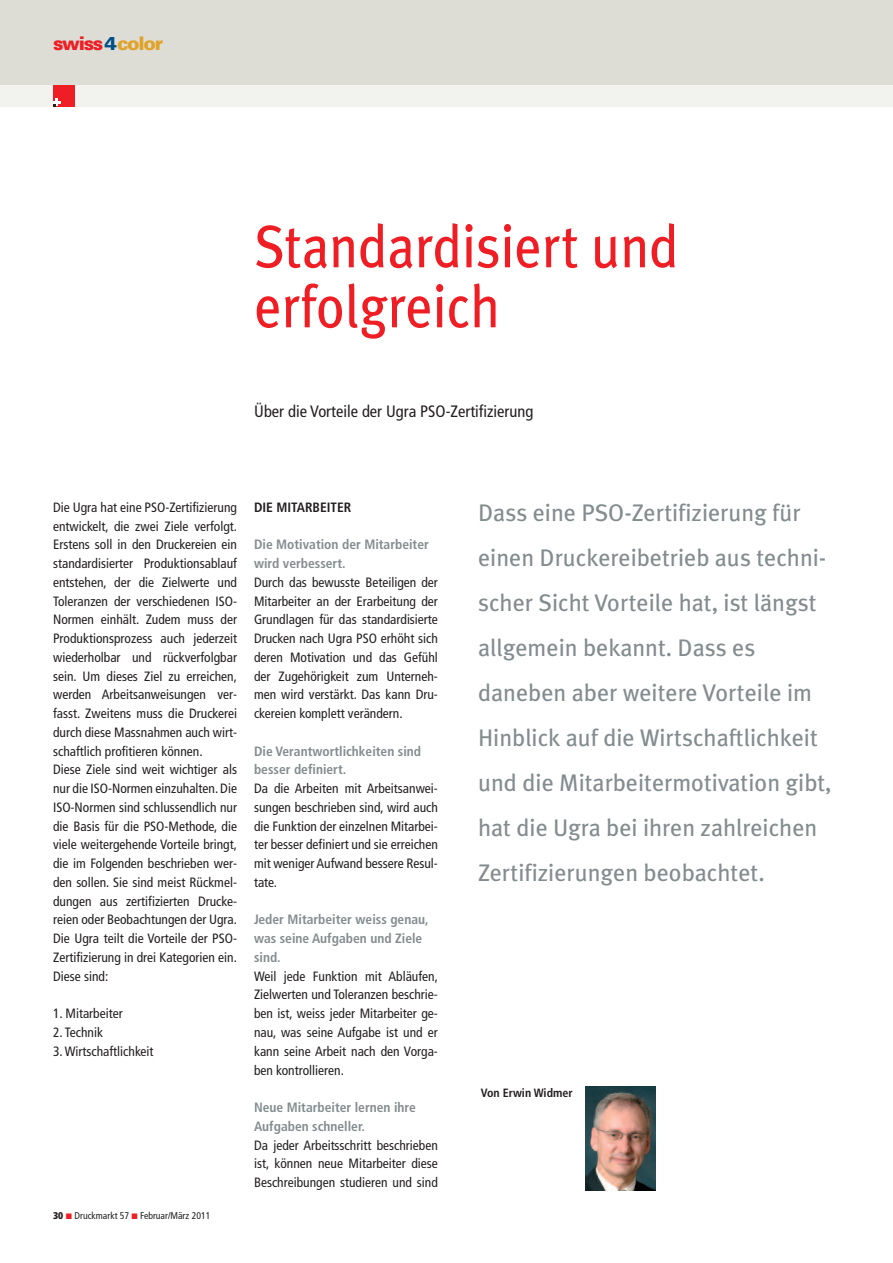
<style>
.page{position:relative;width:893px;height:1263px;background:#fff}
.page>*{position:absolute;margin:0;border:0;box-sizing:border-box;transform-origin:0 0}
.t1{font:60px/60px "Meta Plus";color:#ee1e24;scale:.9 1}
.t2{font:24px/45px "Meta Plus";color:#838c8e}
.t3{font:900 18.75px "Univers";letter-spacing:-.065em;color:#ee1e24}
.t4{font:condensed 16.5px "Frutiger";color:#231f20}
.t5{font:condensed 13.5px/18.8px "Frutiger";color:#231f20;text-align:justify}
.t6{font:700 condensed 13.5px/18.8px "Frutiger";color:#838c8e}
.t7{font:700 condensed 13.5px "Frutiger";color:#231f20}
.t8{font:700 condensed 12px "Frutiger";color:#231f20}
.t9{font:condensed 9.75px "Frutiger";color:#231f20}
.s1{color:#014f88}
.s2{color:#e0a329}
.s3{font-weight:900}
</style>
<div class="page">
<div style="left:0;top:0;width:893px;height:85px;background:#deddd5"></div>
<div style="left:0;top:85px;width:893px;height:21px;background:#f2f2ef"></div>
<div style="left:53px;top:85px;width:21px;height:21px;background:#ee1e24"></div>
<svg style="left:53px;top:98px;width:8px;height:8px"></svg>
<img style="left:585px;top:1086px;width:71px;height:105px">
<h3 class="t3" style="left:53px;top:36px;width:111px">swiss<span class="s1">4</span><span class="s2">color</span></h3>
<h1 class="t1" style="left:254px;top:217px;width:473px">Standardisiert und erfolgreich</h1>
<p class="t4" style="left:254px;top:405px;width:281px">Über die Vorteile der Ugra PSO-Zertifizierung</p>
<p class="t5" style="left:53px;top:499px;width:185px;text-align:left">Die Ugra hat eine PSO-Zertifizierung entwickelt, die zwei Ziele verfolgt.<br>Erstens soll in den Druckereien ein standardisierter Produktionsablauf entstehen, der die Zielwerte und Toleranzen der verschiedenen ISO-Normen einhält. Zudem muss der Produktionsprozess auch jederzeit wiederholbar und rückverfolgbar sein. Um dieses Ziel zu erreichen, werden Arbeitsanweisungen ver&shy;fasst. Zweitens muss die Druckerei durch diese Massnahmen auch wirt&shy;schaftlich profitieren können.<br>Diese Ziele sind weit wichtiger als nur die ISO-Normen einzuhalten. Die ISO-Normen sind schlussendlich nur die Basis für die PSO-Methode, die viele weitergehende Vorteile bringt, die im Folgenden beschrieben wer&shy;den sollen. Sie sind meist Rückmel&shy;dungen aus zertifizierten Drucke&shy;reien oder Beobachtungen der Ugra.<br>Die Ugra teilt die Vorteile der PSO-Zertifizierung in drei Kategorien ein.<br>Diese sind:</p>
<p class="t5" style="left:53px;top:1005px;width:71px">1. Mitarbeiter</p>
<p class="t5" style="left:53px;top:1024px;width:102px">2. Technik<br>3.Wirtschaftlichkeit</p>
<p class="t9" style="left:53px;top:1212px;width:159px"><span class="s3">30</span> Druckmarkt 57 Februar/März 2011</p>
<p class="t7" style="left:254px;top:502px;width:99px">DIE MITARBEITER</p>
<p class="t6" style="left:254px;top:536px;width:176px">Die Motivation der Mitarbeiter wird verbessert.</p>
<p class="t5" style="left:254px;top:574px;width:185px">Durch das bewusste Beteiligen der Mitarbeiter an der Erarbeitung der Grundlagen für das standardisierte Drucken nach Ugra PSO erhöht sich deren Motivation und das Gefühl der Zugehörigkeit zum Unterneh&shy;men wird verstärkt. Das kann Dru&shy;ckereien komplett verändern.</p>
<p class="t6" style="left:254px;top:743px;width:169px">Die Verantwortlichkeiten sind besser definiert.</p>
<p class="t5" style="left:254px;top:780px;width:185px">Da die Arbeiten mit Arbeitsanwei&shy;sungen beschrieben sind, wird auch die Funktion der einzelnen Mitarbei&shy;ter besser definiert und sie erreichen mit wenigerAufwand bessere Resul&shy;tate.</p>
<p class="t6" style="left:254px;top:911px;width:176px">Jeder Mitarbeiter weiss genau, was seine Aufgaben und Ziele sind.</p>
<p class="t5" style="left:254px;top:968px;width:185px">Weil jede Funktion mit Abläufen, Zielwerten und Toleranzen beschrie&shy;ben ist, weiss jeder Mitarbeiter ge&shy;nau, was seine Aufgabe ist und er kann seine Arbeit nach den Vorga&shy;ben kontrollieren.</p>
<p class="t6" style="left:254px;top:1099px;width:163px">Neue Mitarbeiter lernen ihre<br>Aufgaben schneller.</p>
<p class="t5" style="left:254px;top:1136px;width:185px">Da jeder Arbeitsschritt beschrieben ist, können neue Mitarbeiter diese Beschreibungen studieren und sind</p>
<p class="t2" style="left:478px;top:490px;width:355px">Dass eine PSO-Zertifizierung für einen Druckereibetrieb aus techni&shy;scher Sicht Vorteile hat, ist längst allgemein bekannt. Dass es daneben aber weitere Vorteile im Hinblick auf die Wirtschaftlichkeit und die Mitarbeitermotivation gibt, hat die Ugra bei ihren zahlreichen Zertifizierungen beobachtet.</p>
<p class="t8" style="left:481px;top:1088px;width:93px">Von Erwin Widmer</p>
</div>
